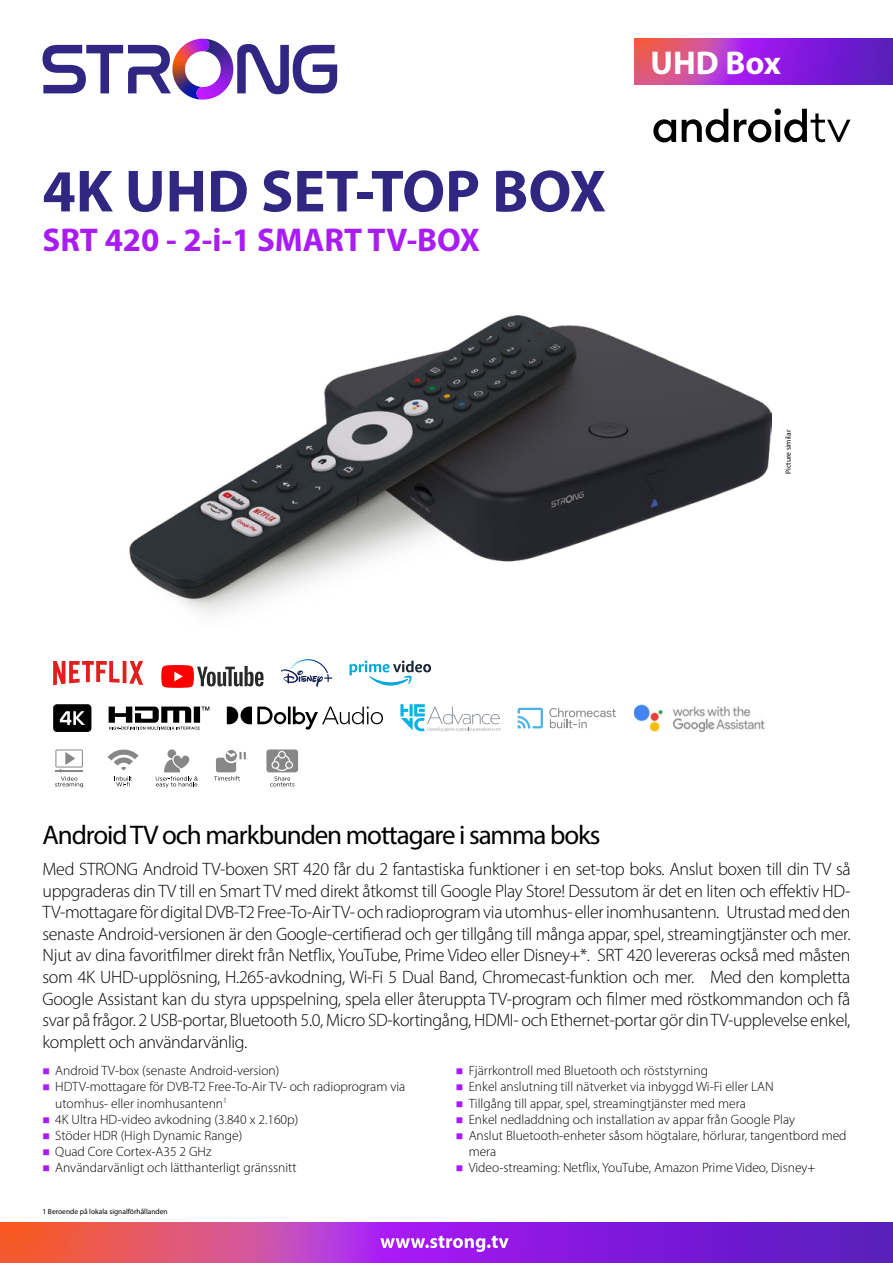
<style>
.page{position:relative;width:893px;height:1263px;background:#fff}
.page>*{position:absolute;margin:0;border:0;box-sizing:border-box;transform-origin:0 0}
.t1{font:700 60px "Myriad Pro";color:#312782}
.t2{font:700 33px "Myriad Pro";color:#a91cf4}
.t3{font:700 33px "Myriad Pro";color:#fff}
.t4{font:27px "Myriad Pro";letter-spacing:-.04em;color:#000}
.t5{font:300 18px/21.6px "Myriad Pro";letter-spacing:-.02em;color:#000;text-align:justify}
.t6{font:300 13.5px/16.2px "Myriad Pro";color:#000}
.t7{font:7.5px "Myriad Pro";color:#000}
</style>
<div class="page">
<img style="left:0;top:1222px;width:893px;height:41px">
<svg style="left:380px;top:1235px;width:129px;height:17px"></svg>
<svg style="left:237px;top:44px;width:100px;height:50px"></svg>
<svg style="left:43px;top:39px;width:178px;height:61px"></svg>
<img style="left:634px;top:39px;width:259px;height:45px">
<svg style="left:653px;top:119px;width:23px;height:23px"></svg>
<svg style="left:682px;top:109px;width:46px;height:33px"></svg>
<svg style="left:734px;top:108px;width:116px;height:34px"></svg>
<img style="left:129px;top:315px;width:643px;height:298px">
<svg style="left:116px;top:776px;width:16px;height:10px"></svg>
<svg style="left:107px;top:749px;width:32px;height:21px"></svg>
<div style="left:266px;top:749px;width:32px;height:23px;background:#878787;border-radius:3px"></div>
<svg style="left:270px;top:751px;width:24px;height:35px"></svg>
<svg style="left:156px;top:749px;width:42px;height:38px"></svg>
<svg style="left:55px;top:749px;width:28px;height:38px"></svg>
<svg style="left:214px;top:776px;width:26px;height:4px"></svg>
<div style="left:216px;top:758px;width:20px;height:14px;background:#878787;border-radius:3px"></div>
<svg style="left:224px;top:750px;width:22px;height:13px"></svg>
<svg style="left:281px;top:669px;width:51px;height:18px"></svg>
<img style="left:290px;top:659px;width:38px;height:14px">
<svg style="left:161px;top:665px;width:102px;height:23px"></svg>
<svg style="left:53px;top:661px;width:90px;height:24px"></svg>
<svg style="left:349px;top:660px;width:82px;height:26px"></svg>
<div style="left:53px;top:704px;width:38px;height:28px;background:#000;border-radius:4px"></div>
<svg style="left:60px;top:711px;width:25px;height:14px"></svg>
<svg style="left:227px;top:706px;width:156px;height:24px"></svg>
<svg style="left:109px;top:706px;width:100px;height:24px"></svg>
<svg style="left:400px;top:704px;width:100px;height:28px"></svg>
<svg style="left:518px;top:708px;width:25px;height:20px"></svg>
<svg style="left:549px;top:708px;width:67px;height:20px"></svg>
<img style="left:634px;top:705px;width:131px;height:26px">
<h1 class="t1" style="left:43px;top:152px;width:565px">4K UHD SET-TOP BOX</h1>
<h2 class="t2" style="left:43px;top:218px;width:439px">SRT 420 - 2-i-1 SMART TV-BOX</h2>
<h2 class="t3" style="left:651px;top:41px;width:132px">UHD Box</h2>
<p class="t7" style="left:784px;top:474px;width:45px;rotate:-90deg">Picture similar</p>
<h3 class="t4" style="left:43px;top:818px;width:559px">Android TV och markbunden mottagare i samma boks</h3>
<p class="t5" style="left:43px;top:858px;width:809px">Med STRONG Android TV-boxen SRT 420 får du 2 fantastiska funktioner i en set-top boks. Anslut boxen till din TV så uppgraderas din TV till en Smart TV med direkt åtkomst till Google Play Store! Dessutom är det en liten och effektiv HD-TV-mottagare för digital DVB-T2 Free-To-Air TV- och radioprogram via utomhus- eller inomhusantenn. Utrustad med den senaste Android-versionen är den Google-certifierad och ger tillgång till många appar, spel, streamingtjänster och mer.<br>Njut av dina favoritfilmer direkt från Netflix, YouTube, Prime Video eller Disney+*. SRT 420 levereras också med måsten som 4K UHD-upplösning, H.265-avkodning, Wi-Fi 5 Dual Band, Chromecast-funktion och mer. Med den kompletta Google Assistant kan du styra uppspelning, spela eller återuppta TV-program och filmer med röstkommandon och få svar på frågor. 2 USB-portar, Bluetooth 5.0, Micro SD-kortingång, HDMI- och Ethernet-portar gör din TV-upplevelse enkel, komplett och användarvänlig.</p>
<p class="t6" style="left:55px;top:1062px;width:352px">Android TV-box (senaste Android-version)<br>HDTV-mottagare för DVB-T2 Free-To-Air TV- och radioprogram via utomhus- eller inomhusantenn<sup>1<br></sup>4K Ultra HD-video avkodning (3.840 x 2.160p)<br>Stöder HDR (High Dynamic Range)<br>Quad Core Cortex-A35 2 GHz<br>Användarvänligt och lätthanterligt gränssnitt</p>
<p class="t6" style="left:469px;top:1062px;width:379px">Fjärrkontroll med Bluetooth och röststyrning<br>Enkel anslutning till nätverket via inbyggd Wi-Fi eller LAN<br>Tillgång till appar, spel, streamingtjänster med mera<br>Enkel nedladdning och installation av appar från Google Play<br>Anslut Bluetooth-enheter såsom högtalare, hörlurar, tangentbord med mera<br>Video-streaming: Netflix, YouTube, Amazon Prime Video, Disney+</p>
<p class="t7" style="left:43px;top:1207px;width:127px">1 Beroende på lokala signalförhållanden</p>
</div>
